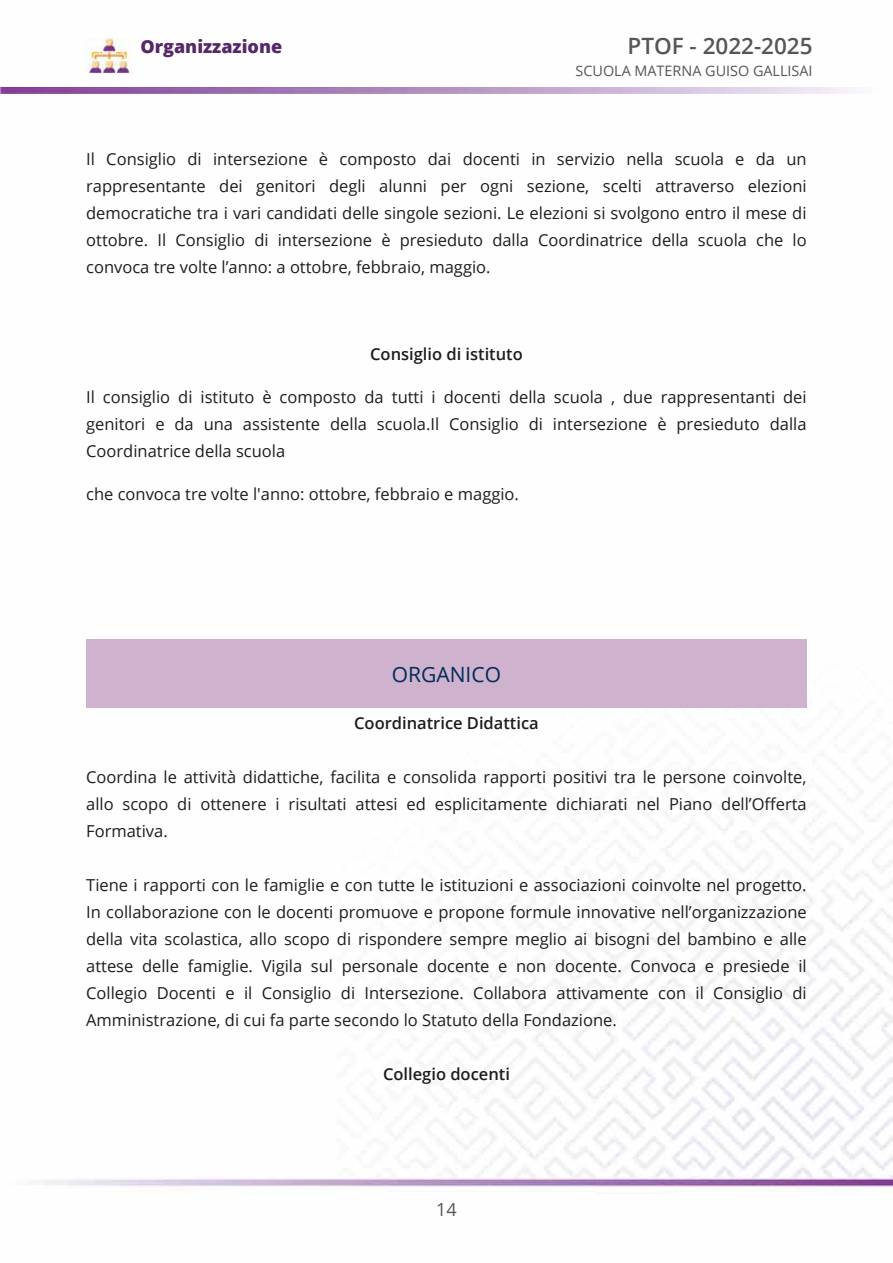
<style>
.page{position:relative;width:893px;height:1263px;background:#fff}
.page>*{position:absolute;margin:0;border:0;box-sizing:border-box;transform-origin:0 0}
.t1{font:600 22.5px "Open Sans";color:#565656}
.t2{font:21px "Open Sans";color:#002d59}
.t3{font:800 18px "Open Sans";color:#552868}
.t4{font:18px "Open Sans";color:#565656}
.t5{font:16.5px/27px "Open Sans";color:#1d1d1b;text-align:justify}
.t6{font:600 16.5px "Open Sans";color:#1d1d1b}
.t7{font:14.4px "Open Sans";color:#565656}
</style>
<div class="page">
<img style="left:0;top:87px;width:892px;height:1100px">
<img style="left:0;top:88px;width:892px;height:6px">
<img style="left:85px;top:38px;width:48px;height:35px">
<div style="left:86px;top:639px;width:720px;height:68px;background:#ceb2ce"></div>
<p class="t3" style="left:140px;top:33px;width:143px">Organizzazione</p>
<h1 class="t1" style="left:627px;top:31px;width:186px">PTOF - 2022-2025</h1>
<p class="t7" style="left:575px;top:61px;width:238px">SCUOLA MATERNA GUISO GALLISAI</p>
<p class="t5" style="left:86px;top:145px;width:722px">Il Consiglio di intersezione è composto dai docenti in servizio nella scuola e da un rappresentante dei genitori degli alunni per ogni sezione, scelti attraverso elezioni democratiche tra i vari candidati delle singole sezioni. Le elezioni si svolgono entro il mese di ottobre. Il Consiglio di intersezione è presieduto dalla Coordinatrice della scuola che lo convoca tre volte l’anno: a ottobre, febbraio, maggio.</p>
<p class="t6" style="left:370px;top:342px;width:154px">Consiglio di istituto</p>
<p class="t5" style="left:86px;top:383px;width:722px">Il consiglio di istituto è composto da tutti i docenti della scuola , due rappresentanti dei genitori e da una assistente della scuola.Il Consiglio di intersezione è presieduto dalla Coordinatrice della scuola</p>
<p class="t5" style="left:86px;top:480px;width:434px">che convoca tre volte l'anno: ottobre, febbraio e maggio.</p>
<p class="t2" style="left:392px;top:660px;width:111px">ORGANICO</p>
<p class="t6" style="left:354px;top:712px;width:186px">Coordinatrice Didattica</p>
<p class="t5" style="left:86px;top:763px;width:722px">Coordina le attività didattiche, facilita e consolida rapporti positivi tra le persone coinvolte, allo scopo di ottenere i risultati attesi ed esplicitamente dichiarati nel Piano dell’Offerta Formativa.</p>
<p class="t5" style="left:86px;top:871px;width:722px">Tiene i rapporti con le famiglie e con tutte le istituzioni e associazioni coinvolte nel progetto.<br>In collaborazione con le docenti promuove e propone formule innovative nell’organizzazione della vita scolastica, allo scopo di rispondere sempre meglio ai bisogni del bambino e alle attese delle famiglie. Vigila sul personale docente e non docente. Convoca e presiede il Collegio Docenti e il Consiglio di Intersezione. Collabora attivamente con il Consiglio di Amministrazione, di cui fa parte secondo lo Statuto della Fondazione.</p>
<p class="t6" style="left:383px;top:1062px;width:128px">Collegio docenti</p>
<p class="t4" style="left:436px;top:1197px;width:22px">14</p>
</div>
